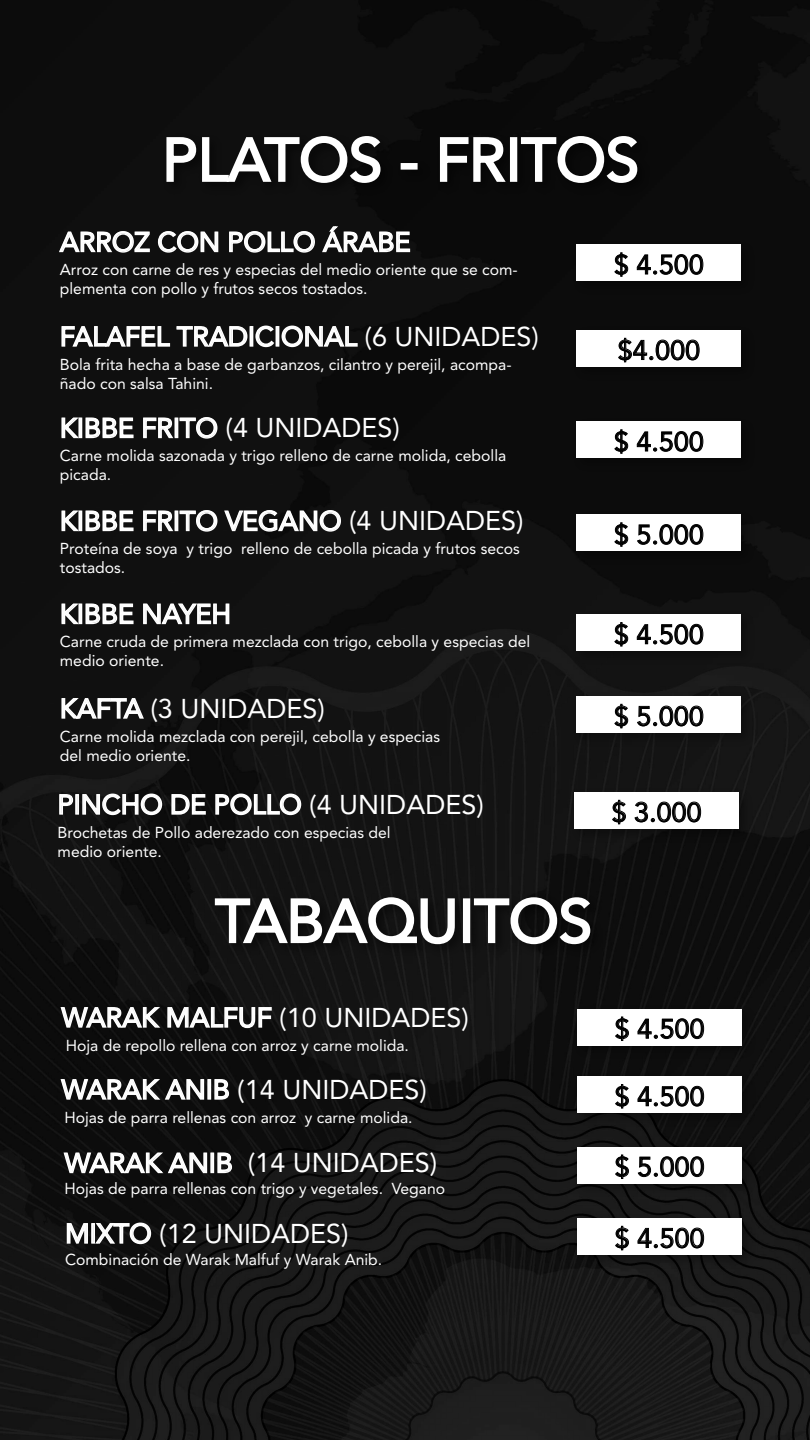
<style>
.page{position:relative;width:810px;height:1440px;background:#fff}
.page>*{position:absolute;margin:0;border:0;box-sizing:border-box;transform-origin:0 0}
.t1{font:60px "Avenir LT Std";color:#fff}
.t2{font:27px "Avenir LT Std";color:#fff}
.t3{font:27px "Avenir LT Std";color:#000}
.t4{font:15.75px/18.9px "Avenir LT Std";color:#fff}
</style>
<div class="page">
<div style="left:0;top:0;width:810px;height:1440px;background:linear-gradient(to right,#101010,#121212)"></div>
<svg style="left:58px;top:230px;width:93px;height:23px"></svg>
<svg style="left:157px;top:230px;width:62px;height:23px"></svg>
<svg style="left:228px;top:226px;width:183px;height:27px;background:#545454"></svg>
<svg style="left:61px;top:325px;width:187px;height:23px"></svg>
<div style="left:250px;top:326px;width:3px;height:21px;border:2px solid #fff"></div>
<svg style="left:255px;top:325px;width:20px;height:23px"></svg>
<div style="left:276px;top:326px;width:3px;height:21px;border:2px solid #fff"></div>
<svg style="left:281px;top:325px;width:77px;height:23px;background:#5e5e5e"></svg>
<svg style="left:61px;top:417px;width:73px;height:22px"></svg>
<svg style="left:142px;top:416px;width:76px;height:23px"></svg>
<svg style="left:61px;top:510px;width:73px;height:22px"></svg>
<svg style="left:142px;top:509px;width:200px;height:23px"></svg>
<svg style="left:61px;top:603px;width:73px;height:22px"></svg>
<svg style="left:142px;top:603px;width:88px;height:22px"></svg>
<svg style="left:61px;top:697px;width:84px;height:23px"></svg>
<svg style="left:60px;top:1006px;width:213px;height:23px;background:#5f5f5f"></svg>
<svg style="left:60px;top:1078px;width:145px;height:23px;background:#606060"></svg>
<div style="left:207px;top:1079px;width:4px;height:21px;border:2px solid #fff"></div>
<svg style="left:214px;top:1078px;width:16px;height:22px"></svg>
<svg style="left:63px;top:1152px;width:145px;height:22px"></svg>
<div style="left:210px;top:1153px;width:4px;height:20px;border:2px solid #fff"></div>
<svg style="left:217px;top:1152px;width:16px;height:22px"></svg>
<svg style="left:66px;top:1222px;width:86px;height:23px"></svg>
<div style="left:0;top:124px;width:810px;height:90px;background:#0c0c0c"></div>
<svg style="left:165px;top:135px;width:217px;height:49px;background:#454545"></svg>
<div style="left:401px;top:163px;width:17px;height:7px;border:2px solid #fff"></div>
<svg style="left:439px;top:136px;width:69px;height:47px"></svg>
<div style="left:510px;top:137px;width:7px;height:45px;border:2px solid #fff"></div>
<svg style="left:520px;top:135px;width:119px;height:49px"></svg>
<div style="left:0;top:885px;width:810px;height:90px;background:#101010"></div>
<svg style="left:214px;top:896px;width:242px;height:49px"></svg>
<div style="left:463px;top:898px;width:7px;height:45px;border:2px solid #fff"></div>
<svg style="left:473px;top:896px;width:119px;height:49px"></svg>
<div style="left:571px;top:238px;width:187px;height:60px;background:#0b0b0b"></div>
<div style="left:577px;top:244px;width:164px;height:37px;background:#fff"></div>
<svg style="left:614px;top:252px;width:14px;height:25px"></svg>
<svg style="left:637px;top:254px;width:67px;height:21px"></svg>
<div style="left:571px;top:415px;width:187px;height:60px;background:#0b0b0b"></div>
<div style="left:577px;top:421px;width:164px;height:37px;background:#fff"></div>
<svg style="left:614px;top:429px;width:14px;height:25px"></svg>
<svg style="left:637px;top:431px;width:67px;height:21px"></svg>
<div style="left:571px;top:608px;width:187px;height:59px;background:#121212"></div>
<div style="left:577px;top:614px;width:164px;height:37px;background:#fff"></div>
<svg style="left:614px;top:622px;width:14px;height:25px"></svg>
<svg style="left:637px;top:624px;width:67px;height:21px"></svg>
<img style="left:572px;top:1003px;width:186px;height:59px">
<div style="left:578px;top:1009px;width:164px;height:36px;background:#fff"></div>
<svg style="left:615px;top:1016px;width:14px;height:25px"></svg>
<svg style="left:637px;top:1018px;width:67px;height:21px"></svg>
<img style="left:572px;top:1212px;width:186px;height:59px">
<div style="left:578px;top:1218px;width:164px;height:37px;background:#fff"></div>
<svg style="left:615px;top:1226px;width:14px;height:25px"></svg>
<svg style="left:637px;top:1227px;width:67px;height:22px"></svg>
<img style="left:572px;top:1070px;width:186px;height:59px">
<div style="left:578px;top:1076px;width:164px;height:37px;background:#fff"></div>
<svg style="left:615px;top:1084px;width:14px;height:25px"></svg>
<svg style="left:637px;top:1086px;width:67px;height:21px"></svg>
<div style="left:571px;top:324px;width:187px;height:59px;background:#0b0b0b"></div>
<div style="left:577px;top:330px;width:164px;height:37px;background:#fff"></div>
<svg style="left:618px;top:338px;width:82px;height:25px"></svg>
<div style="left:571px;top:508px;width:187px;height:60px;background:#0b0b0b"></div>
<div style="left:577px;top:514px;width:164px;height:37px;background:#fff"></div>
<svg style="left:614px;top:522px;width:14px;height:25px"></svg>
<svg style="left:637px;top:524px;width:67px;height:21px"></svg>
<div style="left:571px;top:690px;width:187px;height:59px;background:#131313"></div>
<div style="left:577px;top:696px;width:164px;height:37px;background:#fff"></div>
<svg style="left:614px;top:704px;width:14px;height:25px"></svg>
<svg style="left:637px;top:705px;width:67px;height:22px"></svg>
<svg style="left:59px;top:793px;width:15px;height:22px"></svg>
<div style="left:75px;top:794px;width:4px;height:21px;border:2px solid #fff"></div>
<svg style="left:82px;top:793px;width:81px;height:23px;background:#616161"></svg>
<svg style="left:171px;top:793px;width:36px;height:22px"></svg>
<svg style="left:215px;top:793px;width:87px;height:23px;background:#5d5d5d"></svg>
<img style="left:569px;top:786px;width:186px;height:59px">
<div style="left:575px;top:792px;width:164px;height:37px;background:#fff"></div>
<svg style="left:612px;top:800px;width:14px;height:25px"></svg>
<svg style="left:634px;top:801px;width:67px;height:22px"></svg>
<img style="left:572px;top:1141px;width:186px;height:59px">
<div style="left:578px;top:1147px;width:164px;height:36px;background:#fff"></div>
<svg style="left:615px;top:1154px;width:14px;height:25px"></svg>
<svg style="left:637px;top:1156px;width:67px;height:21px"></svg>
<h1 class="t1" style="left:162px;top:127px;width:478px">PLATOS - FRITOS</h1>
<h2 class="t2" style="left:60px;top:227px;width:352px">ARROZ CON POLLO ÁRABE</h2>
<p class="t4" style="left:60px;top:260px;width:459px">Arroz con carne de res y especias del medio oriente que se com&shy;plementa con pollo y frutos secos tostados.</p>
<h2 class="t2" style="left:60px;top:322px;width:481px">FALAFEL TRADICIONAL (6 UNIDADES)</h2>
<p class="t4" style="left:60px;top:355px;width:453px">Bola frita hecha a base de garbanzos, cilantro y perejil, acompa&shy;ñado con salsa Tahini.</p>
<h2 class="t2" style="left:60px;top:413px;width:342px">KIBBE FRITO (4 UNIDADES)</h2>
<p class="t4" style="left:60px;top:446px;width:448px">Carne molida sazonada y trigo relleno de carne molida, cebolla picada.</p>
<h2 class="t2" style="left:60px;top:506px;width:465px">KIBBE FRITO VEGANO (4 UNIDADES)</h2>
<p class="t4" style="left:60px;top:539px;width:461px">Proteína de soya y trigo relleno de cebolla picada y frutos secos tostados.</p>
<h2 class="t2" style="left:60px;top:599px;width:173px">KIBBE NAYEH</h2>
<p class="t4" style="left:60px;top:632px;width:472px">Carne cruda de primera mezclada con trigo, cebolla y especias del medio oriente.</p>
<h2 class="t2" style="left:60px;top:694px;width:267px">KAFTA (3 UNIDADES)</h2>
<p class="t4" style="left:60px;top:727px;width:382px">Carne molida mezclada con perejil, cebolla y especias del medio oriente.</p>
<h2 class="t2" style="left:58px;top:790px;width:428px">PINCHO DE POLLO (4 UNIDADES)</h2>
<p class="t4" style="left:58px;top:823px;width:335px">Brochetas de Pollo aderezado con especias del medio oriente.</p>
<h1 class="t1" style="left:215px;top:888px;width:378px">TABAQUITOS</h1>
<h2 class="t3" style="left:614px;top:250px;width:92px">$ 4.500</h2>
<h2 class="t3" style="left:618px;top:335px;width:84px">$4.000</h2>
<h2 class="t3" style="left:614px;top:427px;width:92px">$ 4.500</h2>
<h2 class="t3" style="left:614px;top:520px;width:92px">$ 5.000</h2>
<h2 class="t3" style="left:614px;top:619px;width:92px">$ 4.500</h2>
<h2 class="t3" style="left:614px;top:701px;width:92px">$ 5.000</h2>
<h2 class="t3" style="left:612px;top:797px;width:92px">$ 3.000</h2>
<h2 class="t2" style="left:61px;top:1003px;width:409px">WARAK MALFUF (10 UNIDADES)</h2>
<p class="t4" style="left:66px;top:1036px;width:345px">Hoja de repollo rellena con arroz y carne molida.</p>
<h2 class="t2" style="left:61px;top:1075px;width:367px">WARAK ANIB (14 UNIDADES)</h2>
<p class="t4" style="left:64px;top:1108px;width:350px">Hojas de parra rellenas con arroz y carne molida.</p>
<h2 class="t2" style="left:64px;top:1148px;width:375px">WARAK ANIB (14 UNIDADES)</h2>
<p class="t4" style="left:64px;top:1179px;width:382px">Hojas de parra rellenas con trigo y vegetales. Vegano</p>
<h2 class="t2" style="left:65px;top:1219px;width:285px">MIXTO (12 UNIDADES)</h2>
<p class="t4" style="left:65px;top:1250px;width:319px">Combinación de Warak Malfuf y Warak Anib.</p>
<h2 class="t3" style="left:615px;top:1014px;width:92px">$ 4.500</h2>
<h2 class="t3" style="left:615px;top:1081px;width:92px">$ 4.500</h2>
<h2 class="t3" style="left:615px;top:1152px;width:92px">$ 5.000</h2>
<h2 class="t3" style="left:615px;top:1223px;width:92px">$ 4.500</h2>
</div>
